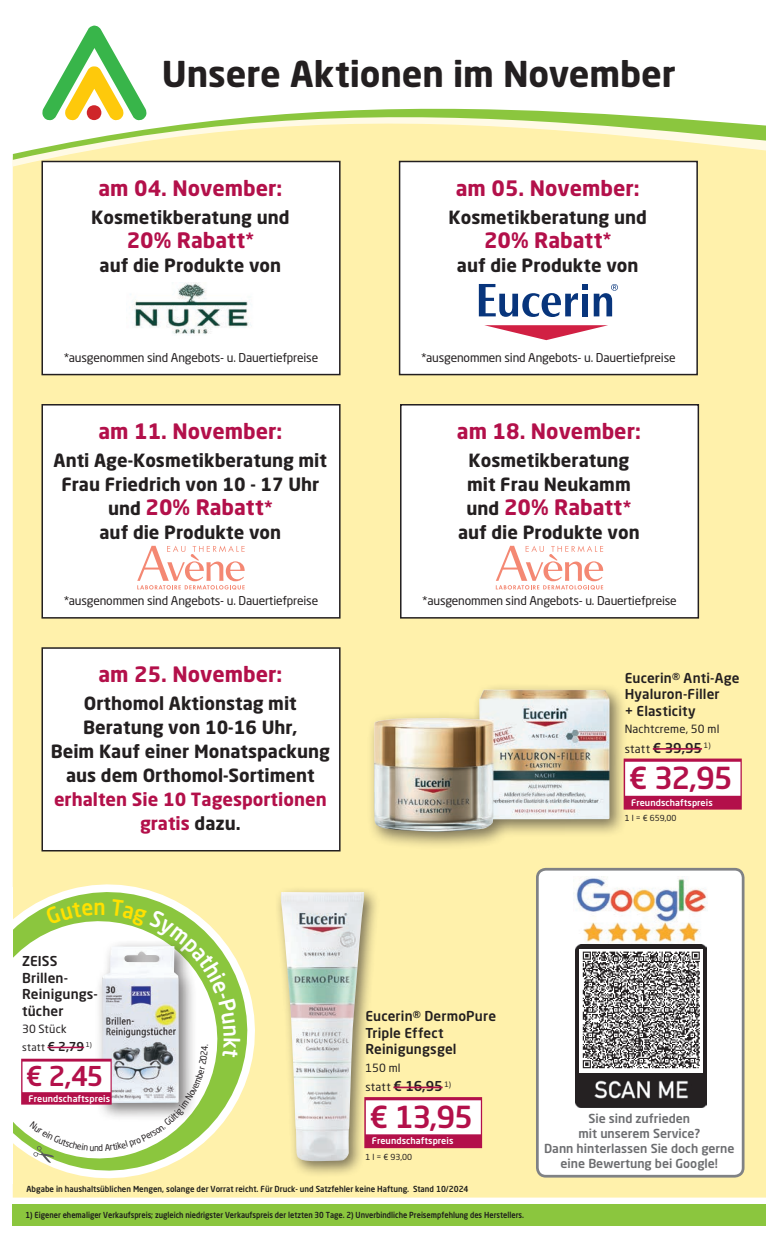
<style>
.page{position:relative;width:766px;height:1238px;background:#fff}
.page>*{position:absolute;margin:0;border:0;box-sizing:border-box;transform-origin:0 0}
.t1{font:700 35.25px "Neo Sans Pro";letter-spacing:-.005em;color:#231f20}
.t2{font:500 30px "Neo Sans Pro";letter-spacing:-.045em;color:#b3104a}
.t3{font:500 27px "Neo Sans Pro";color:#b3104a}
.t4{font:500 21.75px "Neo Sans Pro";color:#ffe101;scale:.95 1}
.t5{font:700 21px "Neo Sans Pro";color:#b3104a}
.t6{font:700 18px/24px "Neo Sans Pro";color:#231f20;text-align:center}
.t7{font:700 18px/24px "Neo Sans Pro";color:#b3104a;text-align:center}
.t8{font:500 13.5px/16.5px "Neo Sans Pro";letter-spacing:.01em;color:#231f20}
.t9{font:500 12.3px/14.7px "Neo Sans Pro";color:#6c6d70;text-align:center}
.t10{font:12px "Neo Sans Pro";letter-spacing:-.015em;color:#231f20}
.t11{font:11.25px "Neo Sans Pro";letter-spacing:.015em;color:#231f20}
.t12{font:10.05px "Neo Sans Pro";letter-spacing:.03em;color:#231f20}
.t13{font:500 9px "Neo Sans Pro";letter-spacing:.01em;color:#fff}
.t14{font:500 8.25px "Neo Sans Pro";color:#1d1d1b;scale:.9 1}
.t15{font:500 8.25px "Neo Sans Pro";color:#1d1d1b;scale:.95 1}
.t16{font:8.25px "Neo Sans Pro";color:#231f20}
.s1{font-size:18px}
.s2{font-size:18px;color:#231f20}
.s3{color:#231f20}
.s4{font-weight:500;font-size:12.15px}
.s5{font-weight:400;font-size:11.25px}
</style>
<div class="page">
<svg style="left:765px;top:1204px;width:1px;height:21px"></svg>
<div style="left:13px;top:1203px;width:752px;height:22px;background:#8bc63e"></div>
<div style="left:13px;top:196px;width:752px;height:1001px;background:#fff1ab"></div>
<svg style="left:13px;top:108px;width:752px;height:86px;fill:#fff1ab"></svg>
<div style="left:42px;top:405px;width:298px;height:213px;background:#fff"></div>
<div style="left:41px;top:404px;width:299px;height:214px;border:2px solid #231f20"></div>
<svg style="left:137px;top:545px;width:108px;height:44px"></svg>
<div style="left:42px;top:648px;width:298px;height:202px;background:#fff"></div>
<div style="left:41px;top:647px;width:299px;height:204px;border:2px solid #231f20"></div>
<div style="left:400px;top:405px;width:298px;height:213px;background:#fff"></div>
<div style="left:400px;top:404px;width:299px;height:214px;border:2px solid #231f20"></div>
<svg style="left:495px;top:545px;width:108px;height:44px"></svg>
<svg style="left:42px;top:26px;width:105px;height:94px"></svg>
<div style="left:42px;top:161px;width:298px;height:213px;background:#fff"></div>
<div style="left:41px;top:161px;width:299px;height:214px;border:2px solid #231f20"></div>
<img style="left:130px;top:282px;width:121px;height:52px">
<div style="left:399px;top:161px;width:298px;height:213px;background:#fff"></div>
<div style="left:399px;top:161px;width:298px;height:214px;border:2px solid #231f20"></div>
<svg style="left:484px;top:325px;width:124px;height:15px"></svg>
<svg style="left:593px;top:284px;width:24px;height:32px"></svg>
<svg style="left:478px;top:284px;width:109px;height:33px"></svg>
<div style="left:581px;top:294px;width:6px;height:22px;background:#08357c"></div>
<div style="left:537px;top:869px;width:206px;height:307px;background:#fff;border-radius:9px"></div>
<img style="left:573px;top:876px;width:134px;height:67px">
<div style="left:536px;top:867px;width:208px;height:310px;border:3px solid #808285;border-radius:9px"></div>
<img style="left:575px;top:944px;width:131px;height:163px">
<img style="left:579px;top:949px;width:123px;height:122px">
<svg style="left:12px;top:872px;width:254px;height:317px"></svg>
<svg style="left:12px;top:910px;width:216px;height:258px"></svg>
<div style="left:274px;top:885px;width:106px;height:292px;background:#231f20;opacity:.6"></div>
<img style="left:281px;top:891px;width:83px;height:270px">
<div style="left:364px;top:1097px;width:118px;height:51px;background:#b3104a"></div>
<div style="left:366px;top:1100px;width:114px;height:34px;background:#fff"></div>
<hr style="left:393px;top:1086px;width:49px;height:2px;background:#b3104a">
<div style="left:366px;top:682px;width:261px;height:167px;background:#231f20;opacity:.6"></div>
<img style="left:374px;top:689px;width:235px;height:142px">
<div style="left:623px;top:758px;width:118px;height:51px;background:#b3104a"></div>
<div style="left:625px;top:761px;width:115px;height:34px;background:#fff"></div>
<hr style="left:652px;top:748px;width:49px;height:1px;background:#b3104a">
<div style="left:21px;top:1058px;width:91px;height:46px;background:#b3104a"></div>
<div style="left:22px;top:1061px;width:88px;height:31px;background:#fff"></div>
<svg style="left:30px;top:899px;width:210px;height:263px"></svg>
<h1 class="t1" style="left:162px;top:51px;width:515px">Unsere Aktionen im November</h1>
<p class="t5" style="left:98px;top:174px;width:185px">am 04. November:</p>
<p class="t6" style="left:91px;top:205px;width:200px">Kosmetikberatung und</p>
<p class="t5" style="left:127px;top:226px;width:129px">20% Rabatt<span class="s1">*</span></p>
<p class="t6" style="left:99px;top:253px;width:183px">auf die Produkte von</p>
<p class="t10" style="left:64px;top:350px;width:256px">*ausgenommen sind Angebots- u. Dauertiefpreise</p>
<p class="t5" style="left:98px;top:417px;width:185px">am 11. November:</p>
<p class="t6" style="left:54px;top:448px;width:275px">Anti Age-Kosmetikberatung mit<br>Frau Friedrich von 10 - 17 Uhr</p>
<p class="t5" style="left:108px;top:494px;width:166px"><span class="s2">und</span> 20% Rabatt<span class="s1">*</span></p>
<p class="t6" style="left:99px;top:520px;width:183px">auf die Produkte von</p>
<p class="t10" style="left:64px;top:593px;width:256px">*ausgenommen sind Angebots- u. Dauertiefpreise</p>
<p class="t5" style="left:98px;top:660px;width:185px">am 25. November:</p>
<p class="t6" style="left:51px;top:691px;width:281px">Orthomol Aktionstag mit<br>Beratung von 10-16 Uhr,<br>Beim Kauf einer Monatspackung aus dem Orthomol-Sortiment</p>
<p class="t7" style="left:54px;top:787px;width:274px">erhalten Sie 10 Tagesportionen gratis <span class="s3">dazu.</span></p>
<p class="t4" style="left:94px;top:893px;width:14px">n</p>
<p class="t8" style="left:22px;top:952px;width:77px">ZEISS<br>Brillen-<br>Reinigungs&shy;tücher</p>
<p class="t11" style="left:22px;top:1022px;width:46px">30 Stück</p>
<p class="t12" style="left:22px;top:1040px;width:71px">statt <span class="s4">€ 2,79</span> <sup>1)</sup></p>
<h3 class="t3" style="left:26px;top:1059px;width:79px">€ 2,45</h3>
<p class="t13" style="left:28px;top:1092px;width:83px">Freundschaftspreis</p>
<p class="t5" style="left:455px;top:174px;width:185px">am 05. November:</p>
<p class="t6" style="left:448px;top:205px;width:200px">Kosmetikberatung und</p>
<p class="t5" style="left:484px;top:226px;width:129px">20% Rabatt<span class="s1">*</span></p>
<p class="t6" style="left:457px;top:253px;width:183px">auf die Produkte von</p>
<p class="t10" style="left:421px;top:350px;width:256px">*ausgenommen sind Angebots- u. Dauertiefpreise</p>
<p class="t5" style="left:457px;top:417px;width:185px">am 18. November:</p>
<p class="t6" style="left:467px;top:448px;width:165px;text-align:left">Kosmetikberatung mit Frau Neukamm</p>
<p class="t5" style="left:466px;top:494px;width:166px"><span class="s2">und</span> 20% Rabatt<span class="s1">*</span></p>
<p class="t6" style="left:458px;top:520px;width:183px">auf die Produkte von</p>
<p class="t10" style="left:422px;top:593px;width:256px">*ausgenommen sind Angebots- u. Dauertiefpreise</p>
<p class="t8" style="left:624px;top:669px;width:116px">Eucerin® Anti-Age<br>Hyaluron-Filler<br>+ Elasticity</p>
<p class="t11" style="left:624px;top:722px;width:96px">Nachtcreme, 50 ml</p>
<p class="t8" style="left:624px;top:739px;width:87px"><span class="s5">statt</span> € 39,95 <sup>1)</sup></p>
<h2 class="t2" style="left:628px;top:759px;width:105px">€ 32,95</h2>
<p class="t13" style="left:631px;top:796px;width:83px">Freundschaftspreis</p>
<p class="t16" style="left:624px;top:813px;width:53px">1 l = € 659,00</p>
<p class="t8" style="left:365px;top:1007px;width:132px">Eucerin® DermoPure<br>Triple Effect<br>Reinigungsgel</p>
<p class="t11" style="left:365px;top:1060px;width:37px">150 ml</p>
<p class="t8" style="left:365px;top:1077px;width:87px"><span class="s5">statt</span> € 16,95 <sup>1)</sup></p>
<h2 class="t2" style="left:369px;top:1097px;width:105px">€ 13,95</h2>
<p class="t13" style="left:371px;top:1134px;width:83px">Freundschaftspreis</p>
<p class="t16" style="left:365px;top:1151px;width:48px">1 l = € 93,00</p>
<p class="t9" style="left:544px;top:1111px;width:192px">Sie sind zufrieden<br>mit unserem Service?<br>Dann hinterlassen Sie doch gerne eine Bewertung bei Google!</p>
<p class="t15" style="left:27px;top:1183px;width:466px">Abgabe in haushaltsüblichen Mengen, solange der Vorrat reicht. Für Druck- und Satzfehler keine Haftung. Stand 10/2024</p>
<p class="t14" style="left:26px;top:1209px;width:555px">1) Eigener ehemaliger Verkaufspreis; zugleich niedrigster Verkaufspreis der letzten 30 Tage. 2) Unverbindliche Preisempfehlung des Herstellers.</p>
</div>
